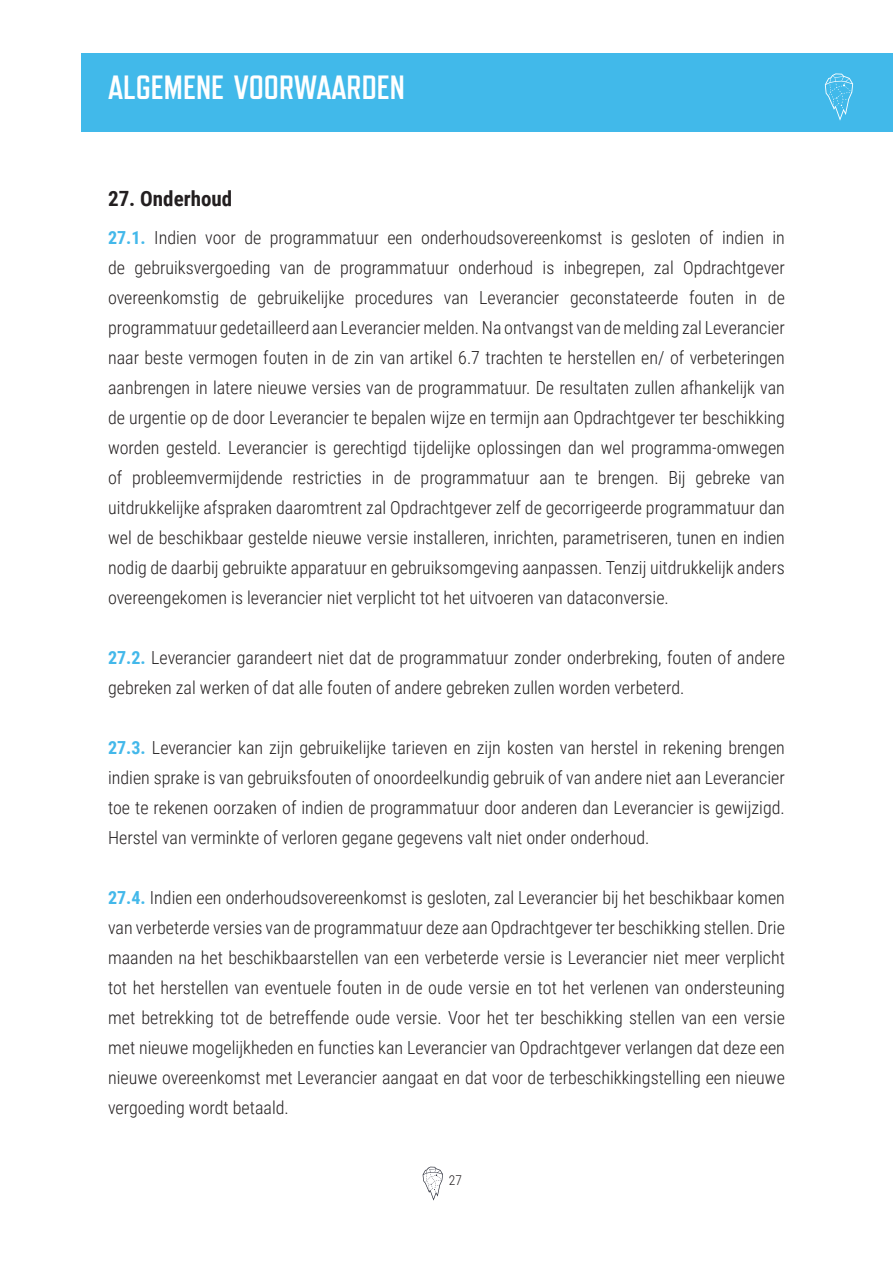
<style>
.page{position:relative;width:893px;height:1263px;background:#fff}
.page>*{position:absolute;margin:0;border:0;box-sizing:border-box;transform-origin:0 0}
.t1{font:700 33.6px "Refrigerator Deluxe";color:#fff}
.Sub_header_style{font:700 21px "Roboto Condensed";color:#231f20}
.Body_text{font:300 18px/30px "Roboto Condensed";color:#231f20;text-align:justify}
.t2{font:300 13.5px "Roboto Condensed";color:#231f20}
.s1{font-weight:700;color:#43b8ea}
</style>
<div class="page">
<div style="left:82px;top:54px;width:811px;height:78px;background:#41b9ea"></div>
<svg style="left:423px;top:1167px;width:20px;height:33px"></svg>
<svg style="left:825px;top:73px;width:28px;height:48px"></svg>
<h1 class="t1" style="left:108px;top:68px;width:298px">ALGEMENE VOORWAARDEN</h1>
<p class="Sub_header_style" style="left:108px;top:184px;width:126px">27. Onderhoud</p>
<p class="Body_text" style="left:108px;top:222px;width:678px"><span class="s1">27.1.</span> Indien voor de programmatuur een onderhoudsovereenkomst is gesloten of indien in de gebruiksvergoeding van de programmatuur onderhoud is inbegrepen, zal Opdrachtgever overeenkomstig de gebruikelijke procedures van Leverancier geconstateerde fouten in de programmatuur gedetailleerd aan Leverancier melden. Na ontvangst van de melding zal Leverancier naar beste vermogen fouten in de zin van artikel 6.7 trachten te herstellen en/ of verbeteringen aanbrengen in latere nieuwe versies van de programmatuur. De resultaten zullen afhankelijk van de urgentie op de door Leverancier te bepalen wijze en termijn aan Opdrachtgever ter beschikking worden gesteld. Leverancier is gerechtigd tijdelijke oplossingen dan wel programma-omwegen of probleemvermijdende restricties in de programmatuur aan te brengen. Bij gebreke van uitdrukkelijke afspraken daaromtrent zal Opdrachtgever zelf de gecorrigeerde programmatuur dan wel de beschikbaar gestelde nieuwe versie installeren, inrichten, parametriseren, tunen en indien nodig de daarbij gebruikte apparatuur en gebruiksomgeving aanpassen. Tenzij uitdrukkelijk anders overeengekomen is leverancier niet verplicht tot het uitvoeren van dataconversie.</p>
<p class="Body_text" style="left:108px;top:642px;width:678px"><span class="s1">27.2.</span> Leverancier garandeert niet dat de programmatuur zonder onderbreking, fouten of andere gebreken zal werken of dat alle fouten of andere gebreken zullen worden verbeterd.</p>
<p class="Body_text" style="left:108px;top:732px;width:678px"><span class="s1">27.3.</span> Leverancier kan zijn gebruikelijke tarieven en zijn kosten van herstel in rekening brengen indien sprake is van gebruiksfouten of onoordeelkundig gebruik of van andere niet aan Leverancier toe te rekenen oorzaken of indien de programmatuur door anderen dan Leverancier is gewijzigd.<br>Herstel van verminkte of verloren gegane gegevens valt niet onder onderhoud.</p>
<p class="Body_text" style="left:108px;top:882px;width:678px"><span class="s1">27.4.</span> Indien een onderhoudsovereenkomst is gesloten, zal Leverancier bij het beschikbaar komen van verbeterde versies van de programmatuur deze aan Opdrachtgever ter beschikking stellen. Drie maanden na het beschikbaarstellen van een verbeterde versie is Leverancier niet meer verplicht tot het herstellen van eventuele fouten in de oude versie en tot het verlenen van ondersteuning met betrekking tot de betreffende oude versie. Voor het ter beschikking stellen van een versie met nieuwe mogelijkheden en functies kan Leverancier van Opdrachtgever verlangen dat deze een nieuwe overeenkomst met Leverancier aangaat en dat voor de terbeschikkingstelling een nieuwe vergoeding wordt betaald.</p>
<p class="t2" style="left:449px;top:1171px;width:15px">27</p>
</div>
